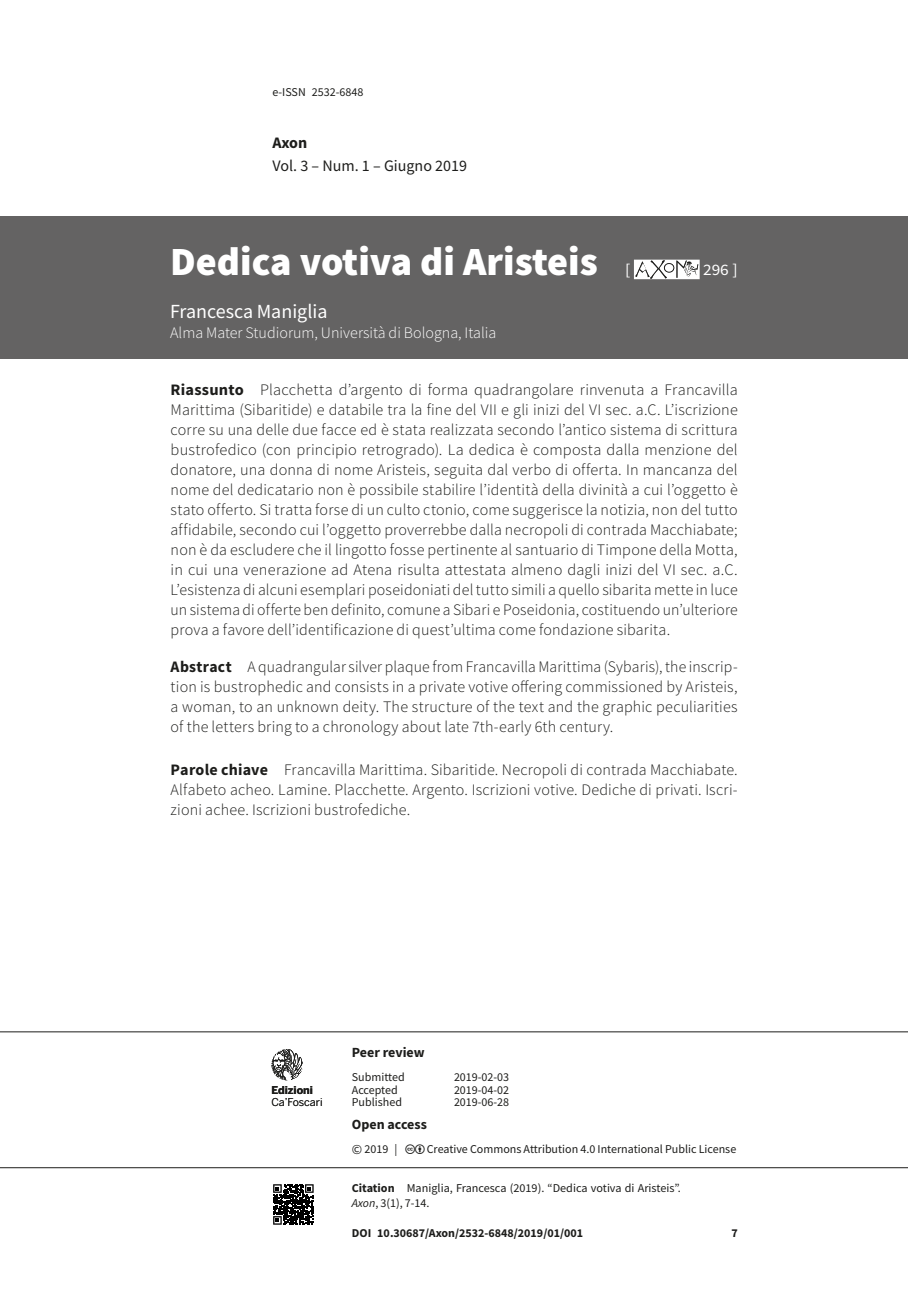
<style>
.page{position:relative;width:908px;height:1304px;background:#fff}
.page>*{position:absolute;margin:0;border:0;box-sizing:border-box;transform-origin:0 0}
.t1{font:900 40px "Source Sans Pro";color:#fff}
.t2{font:20px "Source Sans Pro";color:#fff}
.t3{font:300 16px/20px "Source Sans Pro";letter-spacing:.01em;color:#1d1d1b;text-align:justify}
.t4{font:300 16px "Source Sans Pro";color:#fff}
.t5{font:16px "Source Sans Pro";color:#1d1d1b}
.t6{font:16px "Source Sans Pro";color:#fff;scale:1.08 1}
.t7{font:700 16px "Source Sans Pro";color:#1d1d1b}
.t8{font:700 14px "Source Sans Pro";color:#1d1d1b}
.t9{font:12px/15px "Source Sans Pro";color:#1d1d1b}
.t10{font:700 12px "Source Sans Pro";color:#1d1d1b}
.t11{font:10.8px "Benton Sans";letter-spacing:-.01em;color:#1d1d1b}
.t12{font:700 10.8px "Benton Sans";color:#1d1d1b}
.s1{font-weight:700}
.s2{font-size:14px}
.s3{font-style:italic}
</style>
<div class="page">
<svg style="left:313px;top:1184px;width:1px;height:39px"></svg>
<svg style="left:273px;top:1184px;width:40px;height:41px"></svg>
<hr style="left:0;top:1167px;width:907px;height:1px;background:#1d1d1b">
<hr style="left:0;top:1031px;width:907px;height:1px;background:#1d1d1b">
<svg style="left:271px;top:1049px;width:32px;height:31px"></svg>
<div style="left:0;top:217px;width:907px;height:142px;background:#646363"></div>
<svg style="left:634px;top:260px;width:65px;height:19px"></svg>
<p class="t9" style="left:272px;top:84px;width:92px">e-ISSN 2532-6848</p>
<p class="t7" style="left:272px;top:132px;width:36px">Axon</p>
<p class="t5" style="left:272px;top:155px;width:196px">Vol. 3 – Num. 1 – Giugno 2019</p>
<h1 class="t1" style="left:170px;top:234px;width:429px">Dedica votiva di Aristeis</h1>
<p class="t2" style="left:170px;top:299px;width:159px">Francesca Maniglia</p>
<p class="t4" style="left:170px;top:323px;width:327px">Alma Mater Studiorum, Università di Bologna, Italia</p>
<p class="t6" style="left:625px;top:260px;width:6px">[</p>
<p class="t6" style="left:702px;top:260px;width:33px">296 ]</p>
<p class="t3" style="left:170px;top:380px;width:568px"><span class="s1">Riassunto</span> Placchetta d’argento di forma quadrangolare rinvenuta a Francavilla Marittima (Sibaritide) e databile tra la fine del VII e gli inizi del VI sec. a.C. L’iscrizione corre su una delle due facce ed è stata realizzata secondo l’antico sistema di scrittura bustrofedico (con principio retrogrado). La dedica è composta dalla menzione del donatore, una donna di nome Aristeis, seguita dal verbo di offerta. In mancanza del nome del dedicatario non è possibile stabilire l’identità della divinità a cui l’oggetto è stato offerto. Si tratta forse di un culto ctonio, come suggerisce la notizia, non del tutto affidabile, secondo cui l’oggetto proverrebbe dalla necropoli di contrada Macchiabate; non è da escludere che il lingotto fosse pertinente al santuario di Timpone della Motta, in cui una venerazione ad Atena risulta attestata almeno dagli inizi del VI sec. a.C.<br>L’esistenza di alcuni esemplari poseidoniati del tutto simili a quello sibarita mette in luce un sistema di offerte ben definito, comune a Sibari e Poseidonia, costituendo un’ulteriore prova a favore dell’identificazione di quest’ultima come fondazione sibarita.</p>
<p class="t3" style="left:170px;top:657px;width:568px"><span class="s1">Abstract</span> A quadrangular silver plaque from Francavilla Marittima (Sybaris), the inscrip&shy;tion is bustrophedic and consists in a private votive offering commissioned by Aristeis, a woman, to an unknown deity. The structure of the text and the graphic peculiarities of the letters bring to a chronology about late 7th-early 6th century.</p>
<p class="t3" style="left:170px;top:759px;width:568px"><span class="s1">Parole chiave</span> Francavilla Marittima. Sibaritide. Necropoli di contrada Macchiabate.<br>Alfabeto acheo. Lamine. Placchette. Argento. Iscrizioni votive. Dediche di privati. Iscri&shy;zioni achee. Iscrizioni bustrofediche.</p>
<p class="t12" style="left:271px;top:1084px;width:43px">Edizioni</p>
<p class="t11" style="left:271px;top:1095px;width:53px">Ca’Foscari</p>
<p class="t8" style="left:351px;top:1042px;width:74px">Peer review</p>
<p class="t9" style="left:351px;top:1070px;width:54px">Submitted</p>
<p class="t9" style="left:454px;top:1070px;width:57px">2019-02-03</p>
<p class="t9" style="left:351px;top:1082px;width:47px">Accepted</p>
<p class="t9" style="left:454px;top:1082px;width:57px">2019-04-02</p>
<p class="t9" style="left:351px;top:1095px;width:52px">Published</p>
<p class="t9" style="left:454px;top:1095px;width:57px">2019-06-28</p>
<p class="t8" style="left:351px;top:1115px;width:76px">Open access</p>
<p class="t9" style="left:351px;top:1141px;width:47px"><span class="s2">©</span> 2019 |</p>
<p class="t9" style="left:426px;top:1141px;width:311px">Creative Commons Attribution 4.0 International Public License</p>
<p class="t9" style="left:351px;top:1181px;width:330px"><span class="s1">Citation</span> Maniglia, Francesca (2019). “Dedica votiva di Aristeis”.<br><span class="s3">Axon</span>, 3(1), 7-14.</p>
<p class="t10" style="left:351px;top:1225px;width:233px">DOI 10.30687/Axon/2532-6848/2019/01/001</p>
<p class="t10" style="left:731px;top:1225px;width:8px">7</p>
</div>
